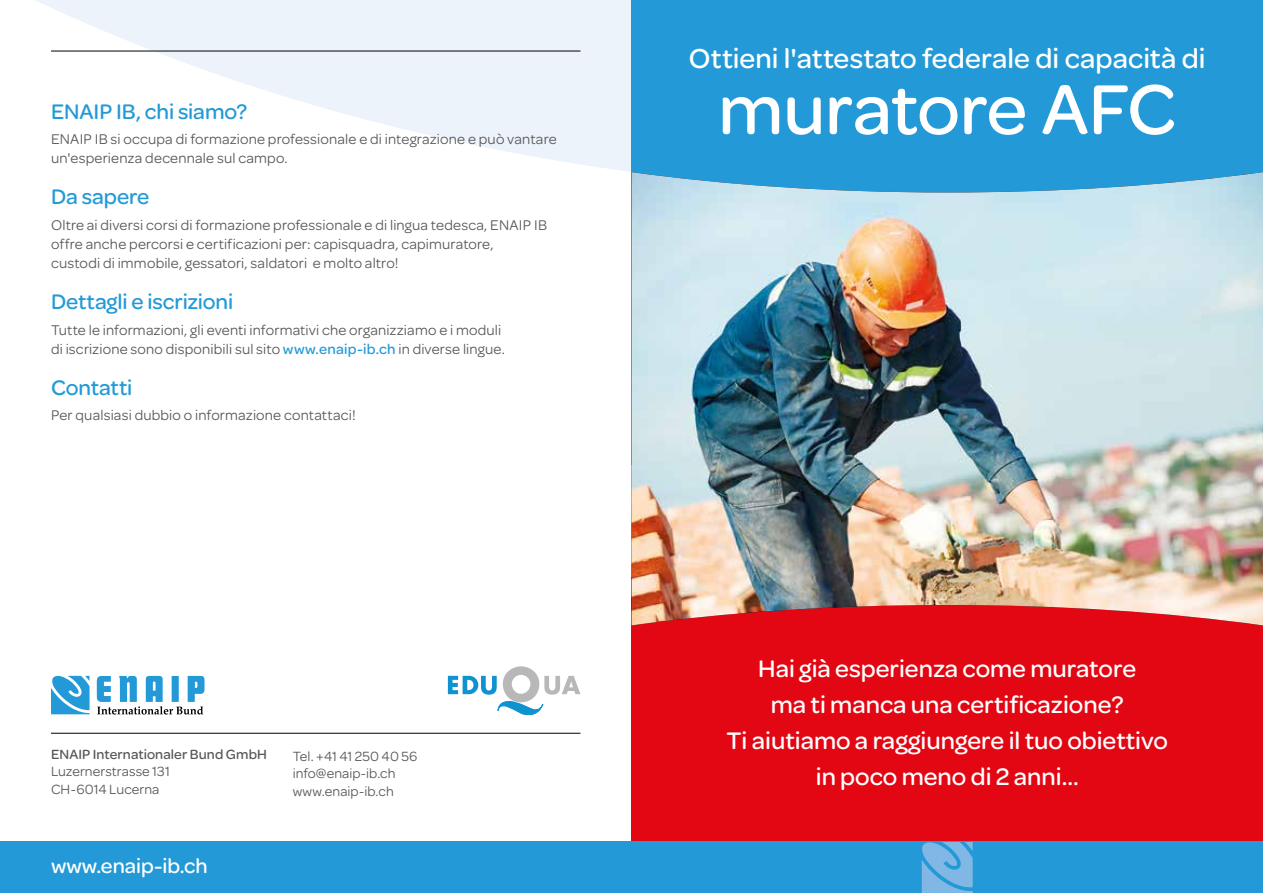
<style>
.page{position:relative;width:1263px;height:893px;background:#fff}
.page>*{position:absolute;margin:0;border:0;box-sizing:border-box;transform-origin:0 0}
.t1{font:500 75px "Omnes";letter-spacing:-.005em;color:#fff}
.t2{font:500 29.25px "Omnes";letter-spacing:.005em;color:#fff}
.t3{font:500 25.5px/36px "Omnes";color:#fff;text-align:center}
.t4{font:500 22.5px "Omnes";letter-spacing:-.005em;color:#239ad7}
.t5{font:500 21.75px "Omnes";color:#fff}
.t6{font:15px/19px "Omnes";letter-spacing:.01em;color:#575756}
.t7{font:14.25px/17.2px "Omnes";letter-spacing:.005em;color:#575756}
.t8{font:500 14.25px "Omnes";letter-spacing:.005em;color:#575756}
.s1{font-weight:500;color:#239ad7}
</style>
<div class="page">
<svg style="left:36px;top:0;width:595px;height:172px;fill:#ecf3fb"></svg>
<div style="left:631px;top:578px;width:632px;height:315px;background:#e30613"></div>
<div style="left:631px;top:0;width:632px;height:465px;background:#239ad7"></div>
<img style="left:631px;top:172px;width:632px;height:453px">
<hr style="left:51px;top:51px;width:529px;height:1px;background:#000">
<div style="left:0;top:842px;width:1263px;height:51px;background:#239ad7"></div>
<svg style="left:922px;top:841px;width:51px;height:52px"></svg>
<hr style="left:51px;top:733px;width:529px;height:1px;background:#000">
<svg style="left:97px;top:676px;width:107px;height:38px"></svg>
<svg style="left:51px;top:676px;width:39px;height:38px"></svg>
<svg style="left:448px;top:666px;width:132px;height:50px"></svg>
<h3 class="t4" style="left:51px;top:98px;width:198px">ENAIP IB, chi siamo?</h3>
<p class="t6" style="left:51px;top:130px;width:507px">ENAIP IB si occupa di formazione professionale e di integrazione e può vantare</p>
<p class="t6" style="left:51px;top:149px;width:238px">un'esperienza decennale sul campo.</p>
<h3 class="t4" style="left:51px;top:184px;width:100px">Da sapere</h3>
<p class="t6" style="left:51px;top:215px;width:497px">Oltre ai diversi corsi di formazione professionale e di lingua tedesca, ENAIP IB offre anche percorsi e certificazioni per: capisquadra, capimuratore,<br>custodi di immobile, gessatori, saldatori e molto altro!</p>
<h3 class="t4" style="left:51px;top:289px;width:184px">Dettagli e iscrizioni</h3>
<p class="t6" style="left:51px;top:320px;width:455px">Tutte le informazioni, gli eventi informativi che organizziamo e i moduli di iscrizione sono disponibili sul sito <span class="s1">www.enaip-ib.ch</span> in diverse lingue.</p>
<h3 class="t4" style="left:51px;top:375px;width:83px">Contatti</h3>
<p class="t6" style="left:51px;top:406px;width:306px">Per qualsiasi dubbio o informazione contattaci!</p>
<p class="t8" style="left:51px;top:746px;width:217px">ENAIP Internationaler Bund GmbH</p>
<p class="t7" style="left:51px;top:763px;width:120px">Luzernerstrasse 131<br>CH-6014 Lucerna</p>
<h3 class="t5" style="left:51px;top:853px;width:158px">www.enaip-ib.ch</h3>
<p class="t7" style="left:293px;top:748px;width:126px">Tel. +41 41 250 40 56 info@enaip-ib.ch www.enaip-ib.ch</p>
<h2 class="t2" style="left:689px;top:42px;width:518px">Ottieni l'attestato federale di capacità di</h2>
<h1 class="t1" style="left:718px;top:67px;width:460px">muratore AFC</h1>
<h3 class="t3" style="left:726px;top:650px;width:443px">Hai già esperienza come muratore<br>ma ti manca una certificazione?<br>Ti aiutiamo a raggiungere il tuo obiettivo in poco meno di 2 anni...</h3>
</div>
